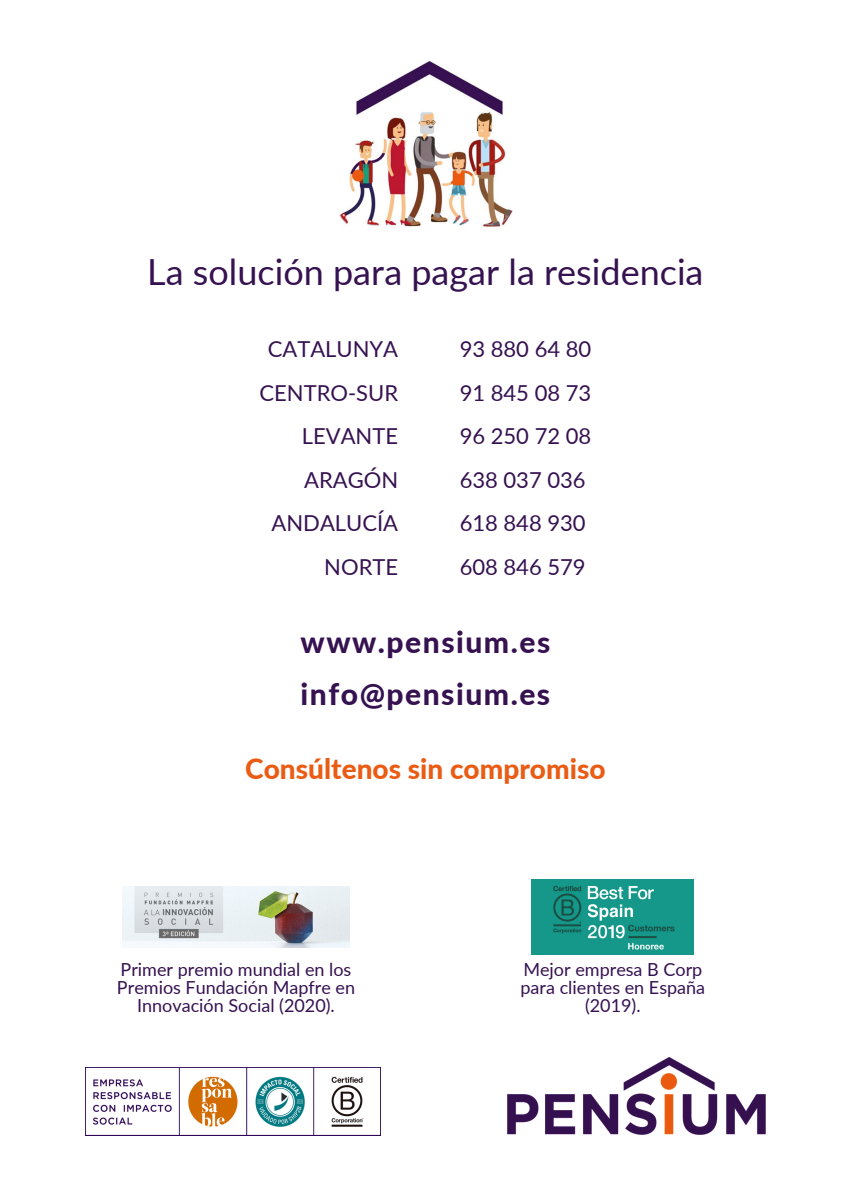
<style>
.page{position:relative;width:851px;height:1202px;background:#fff}
.page>*{position:absolute;margin:0;border:0;box-sizing:border-box;transform-origin:0 0}
.t1{font:36px "Lato";color:#361251}
.t2{font:800 30px "Lato";letter-spacing:.05em;color:#361251}
.t3{font:800 28px "Lato";color:#ea5b13}
.t4{font:22px "Lato";color:#361251}
.t5{font:18px/18px "Lato";color:#361251;text-align:center}
</style>
<div class="page">
<img style="left:507px;top:1057px;width:258px;height:78px">
<img style="left:339px;top:61px;width:173px;height:166px">
<img style="left:85px;top:1067px;width:296px;height:68px">
<img style="left:123px;top:886px;width:226px;height:62px">
<img style="left:532px;top:880px;width:162px;height:75px">
<p class="t1" style="left:147px;top:249px;width:557px">La solución para pagar la residencia</p>
<p class="t4" style="left:268px;top:335px;width:132px">CATALUNYA</p>
<p class="t4" style="left:259px;top:379px;width:140px">CENTRO-SUR</p>
<p class="t4" style="left:302px;top:422px;width:98px">LEVANTE</p>
<p class="t4" style="left:304px;top:466px;width:95px">ARAGÓN</p>
<p class="t4" style="left:271px;top:509px;width:128px">ANDALUCÍA</p>
<p class="t4" style="left:324px;top:553px;width:75px">NORTE</p>
<p class="t4" style="left:459px;top:335px;width:133px">93 880 64 80</p>
<p class="t4" style="left:459px;top:379px;width:133px">91 845 08 73</p>
<p class="t4" style="left:459px;top:422px;width:133px">96 250 72 08</p>
<p class="t4" style="left:459px;top:466px;width:128px">638 037 036</p>
<p class="t4" style="left:459px;top:509px;width:128px">618 848 930</p>
<p class="t4" style="left:459px;top:553px;width:128px">608 846 579</p>
<p class="t2" style="left:300px;top:623px;width:251px">www.pensium.es</p>
<p class="t2" style="left:300px;top:675px;width:251px">info@pensium.es</p>
<p class="t3" style="left:245px;top:751px;width:362px">Consúltenos sin compromiso</p>
<p class="t5" style="left:121px;top:960px;width:232px">Primer premio mundial en los</p>
<p class="t5" style="left:117px;top:978px;width:239px">Premios Fundación Mapfre en<br>Innovación Social (2020).</p>
<p class="t5" style="left:520px;top:960px;width:186px">Mejor empresa B Corp para clientes en España (2019).</p>
</div>
